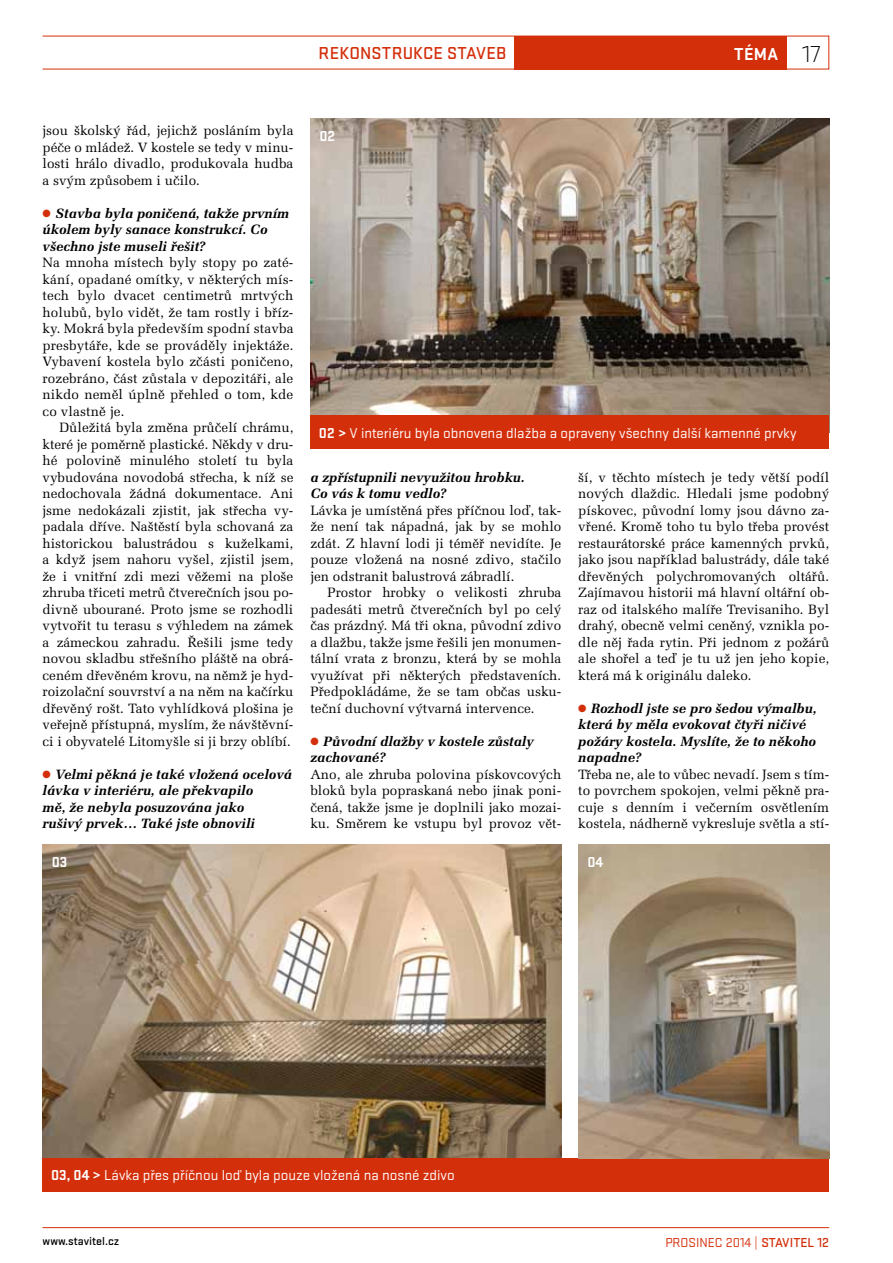
<style>
.page{position:relative;width:893px;height:1263px;background:#fff}
.page>*{position:absolute;margin:0;border:0;box-sizing:border-box;transform-origin:0 0}
.t1{font:500 18px "Stratum 2";letter-spacing:.005em;color:#d42f0b}
.t2{font:700 18px "Stratum 2";color:#fff}
.t3{font:15px "Stratum 2";color:#fff}
.t4{font:700 15px "Stratum 2";color:#fff}
.t5{font:13.5px/16.5px "Melior CE";color:#000;text-align:justify}
.t6{font:italic 700 13.5px/16.5px "Melior CE";color:#000}
.t7{font:13.5px "Stratum 2";color:#d42f0b}
.t8{font:500 12px "Stratum 2";color:#000}
.s1{font-weight:300;font-size:24px;color:#000}
.s2{color:#d42f0b}
.s3{font-weight:700}
.s4{font-weight:500}
</style>
<div class="page">
<div style="left:514px;top:36px;width:273px;height:33px;background:#d42f0b"></div>
<hr style="left:43px;top:1227px;width:786px;height:1px;background:#d42f0b">
<img style="left:310px;top:119px;width:519px;height:297px">
<div style="left:310px;top:416px;width:519px;height:33px;background:#d42f0b"></div>
<img style="left:43px;top:845px;width:518px;height:313px">
<div style="left:43px;top:1158px;width:786px;height:33px;background:#d42f0b"></div>
<img style="left:578px;top:845px;width:251px;height:313px">
<h1 class="t1" style="left:319px;top:41px;width:189px">REKONSTRUKCE STAVEB</h1>
<h1 class="t2" style="left:734px;top:41px;width:88px">TÉMA <span class="s1">17</span></h1>
<p class="t5" style="left:43px;top:122px;width:252px">jsou školský řád, jejichž posláním byla péče o mládež. V kostele se tedy v minu&shy;losti hrálo divadlo, produkovala hudba a svým způsobem i učilo.</p>
<p class="t6" style="left:43px;top:205px;width:248px"><span class="s2">●</span> Stavba byla poničená, takže prvním úkolem byly sanace konstrukcí. Co všechno jste museli řešit?</p>
<p class="t5" style="left:43px;top:254px;width:252px">Na mnoha místech byly stopy po zaté&shy;kání, opadané omítky, v některých mís&shy;tech bylo dvacet centimetrů mrtvých holubů, bylo vidět, že tam rostly i bříz&shy;ky. Mokrá byla především spodní stavba presbytáře, kde se prováděly injektáže.<br>Vybavení kostela bylo zčásti poničeno, rozebráno, část zůstala v depozitáři, ale nikdo neměl úplně přehled o tom, kde co vlastně je.</p>
<p class="t5" style="left:43px;top:419px;width:252px;text-indent:17px">Důležitá byla změna průčelí chrámu, které je poměrně plastické. Někdy v dru&shy;hé polovině minulého století tu byla vybudována novodobá střecha, k níž se nedochovala žádná dokumentace. Ani jsme nedokázali zjistit, jak střecha vy&shy;padala dříve. Naštěstí byla schovaná za historickou balustrádou s kuželkami, a když jsem nahoru vyšel, zjistil jsem, že i vnitřní zdi mezi věžemi na ploše zhruba třiceti metrů čtverečních jsou po&shy;divně ubourané. Proto jsme se rozhodli vytvořit tu terasu s výhledem na zámek a zámeckou zahradu. Řešili jsme tedy novou skladbu střešního pláště na obrá&shy;ceném dřevěném krovu, na němž je hyd&shy;roizolační souvrství a na něm na kačírku dřevěný rošt. Tato vyhlídková plošina je veřejně přístupná, myslím, že návštěvní&shy;ci i obyvatelé Litomyšle si ji brzy oblíbí.</p>
<p class="t6" style="left:43px;top:766px;width:251px"><span class="s2">●</span> Velmi pěkná je také vložená ocelová lávka v interiéru, ale překvapilo<br>mě, že nebyla posuzována jako<br>rušivý prvek… Také jste obnovili</p>
<p class="t4" style="left:319px;top:126px;width:17px">02</p>
<p class="t3" style="left:319px;top:423px;width:479px"><span class="s3">02 &gt;</span> V interiéru byla obnovena dlažba a opraveny všechny další kamenné prvky</p>
<p class="t6" style="left:310px;top:469px;width:216px">a zpřístupnili nevyužitou hrobku.<br>Co vás k tomu vedlo?</p>
<p class="t5" style="left:310px;top:502px;width:252px">Lávka je umístěná přes příčnou loď, tak&shy;že není tak nápadná, jak by se mohlo zdát. Z hlavní lodi ji téměř nevidíte. Je pouze vložená na nosné zdivo, stačilo jen odstranit balustrová zábradlí.</p>
<p class="t5" style="left:310px;top:584px;width:252px;text-indent:17px">Prostor hrobky o velikosti zhruba padesáti metrů čtverečních byl po celý čas prázdný. Má tři okna, původní zdivo a dlažbu, takže jsme řešili jen monumen&shy;tální vrata z bronzu, která by se mohla využívat při některých představeních.<br>Předpokládáme, že se tam občas usku&shy;teční duchovní výtvarná intervence.</p>
<p class="t6" style="left:310px;top:733px;width:225px"><span class="s2">●</span> Původní dlažby v kostele zůstaly zachované?</p>
<p class="t5" style="left:310px;top:766px;width:252px">Ano, ale zhruba polovina pískovcových bloků byla popraskaná nebo jinak poni&shy;čená, takže jsme je doplnili jako mozai&shy;ku. Směrem ke vstupu byl provoz vět-</p>
<p class="t5" style="left:578px;top:469px;width:252px">ší, v těchto místech je tedy větší podíl nových dlaždic. Hledali jsme podobný pískovec, původní lomy jsou dávno za&shy;vřené. Kromě toho tu bylo třeba provést restaurátorské práce kamenných prvků, jako jsou například balustrády, dále také dřevěných polychromovaných oltářů.<br>Zajímavou historii má hlavní oltářní ob&shy;raz od italského malíře Trevisaniho. Byl drahý, obecně velmi ceněný, vznikla po&shy;dle něj řada rytin. Při jednom z požárů ale shořel a teď je tu už jen jeho kopie, která má k originálu daleko.</p>
<p class="t6" style="left:578px;top:700px;width:240px"><span class="s2">●</span> Rozhodl jste se pro šedou výmalbu, která by měla evokovat čtyři ničivé požáry kostela. Myslíte, že to někoho napadne?</p>
<p class="t5" style="left:578px;top:766px;width:252px">Třeba ne, ale to vůbec nevadí. Jsem s tím&shy;to povrchem spokojen, velmi pěkně pra&shy;cuje s denním i večerním osvětlením kostela, nádherně vykresluje světla a stí-</p>
<p class="t4" style="left:52px;top:852px;width:17px">03</p>
<p class="t4" style="left:587px;top:852px;width:17px">04</p>
<p class="t3" style="left:51px;top:1166px;width:405px"><span class="s3">03, 04 &gt;</span> Lávka přes příčnou loď byla pouze vložená na nosné zdivo</p>
<p class="t8" style="left:43px;top:1232px;width:78px">www.stavitel.cz</p>
<p class="t7" style="left:665px;top:1233px;width:165px">PROSINEC 2014 | <span class="s4">STAVITEL 12</span></p>
</div>
